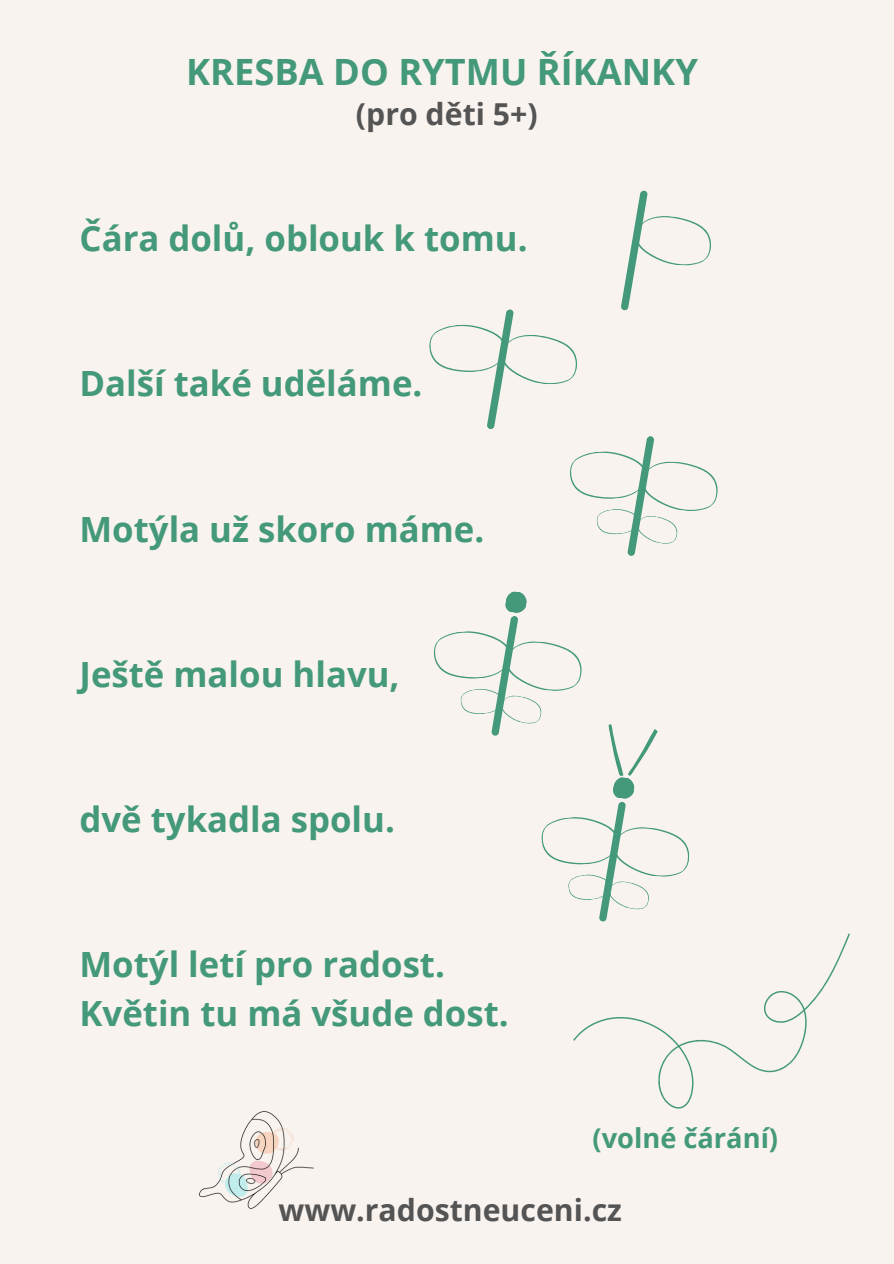
<style>
.page{position:relative;width:894px;height:1264px;background:#fff}
.page>*{position:absolute;margin:0;border:0;box-sizing:border-box;transform-origin:0 0}
.t1{font:700 36.3px "Open Sans";color:#439979}
.t2{font:700 34.8px/48.3px "Open Sans";color:#439979}
.t3{font:700 30.3px "Open Sans";color:#545454}
.t4{font:700 27.3px "Open Sans";color:#439979}
</style>
<div class="page">
<div style="left:0;top:0;width:893px;height:1263px;background:#f9f3ef"></div>
<img style="left:199px;top:1111px;width:115px;height:97px">
<svg style="left:429px;top:190px;width:289px;height:366px"></svg>
<svg style="left:573px;top:933px;width:277px;height:176px"></svg>
<svg style="left:434px;top:591px;width:256px;height:331px"></svg>
<h2 class="t1" style="left:186px;top:46px;width:513px">KRESBA DO RYTMU ŘÍKANKY</h2>
<h2 class="t3" style="left:356px;top:93px;width:183px">(pro děti 5+)</h2>
<p class="t2" style="left:79px;top:213px;width:449px">Čára dolů, oblouk k tomu.</p>
<p class="t2" style="left:79px;top:359px;width:344px">Další také uděláme.</p>
<p class="t2" style="left:79px;top:504px;width:406px">Motýla už skoro máme.</p>
<h2 class="t2" style="left:79px;top:649px;width:321px">Ještě malou hlavu,</h2>
<h2 class="t2" style="left:79px;top:794px;width:317px">dvě tykadla spolu.</h2>
<h2 class="t2" style="left:79px;top:939px;width:430px">Motýl letí pro radost.<br>Květin tu má všude dost.</h2>
<p class="t4" style="left:592px;top:1118px;width:187px">(volné čárání)</p>
<h2 class="t3" style="left:278px;top:1188px;width:345px">www.radostneuceni.cz</h2>
</div>
